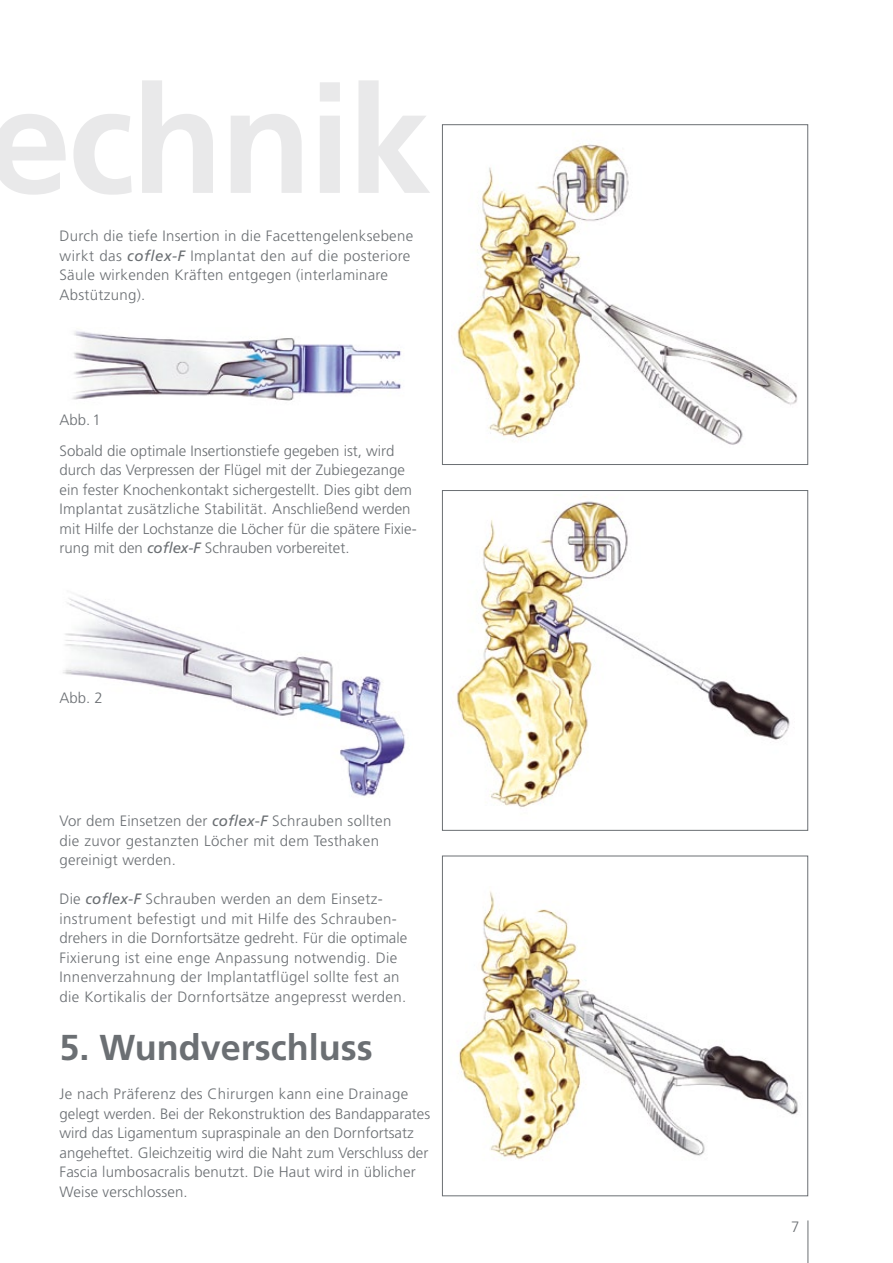
<style>
.page{position:relative;width:893px;height:1263px;background:#fff}
.page>*{position:absolute;margin:0;border:0;box-sizing:border-box;transform-origin:0 0}
.t1{font:700 150px "Frutiger";letter-spacing:-.02em;color:#e9e9ea}
.t2{font:700 36px "Frutiger";color:#6b6f73}
.t3{font:300 15px/19.5px "Frutiger";letter-spacing:.01em;color:#6b6f73}
.s1{font-weight:400;font-style:italic}
</style>
<div class="page">
<hr style="left:808px;top:1220px;width:1px;height:43px;background:#6b6f73">
<img style="left:456px;top:144px;width:342px;height:301px">
<div style="left:442px;top:124px;width:366px;height:341px;border:1px solid #6b6f73"></div>
<img style="left:456px;top:496px;width:334px;height:313px">
<div style="left:442px;top:490px;width:366px;height:340px;border:1px solid #6b6f73"></div>
<img style="left:458px;top:891px;width:340px;height:269px">
<div style="left:442px;top:856px;width:366px;height:340px;border:1px solid #6b6f73"></div>
<img style="left:72px;top:331px;width:329px;height:70px">
<img style="left:63px;top:595px;width:343px;height:201px">
<h1 class="t1" style="left:-12px;top:53px;width:445px">echnik</h1>
<p class="t3" style="left:60px;top:226px;width:355px">Durch die tiefe Insertion in die Facettengelenksebene wirkt das <span class="s1">coflex-F</span> Implantat den auf die posteriore Säule wirkenden Kräften entgegen (interlaminare Abstützung).</p>
<p class="t3" style="left:60px;top:410px;width:43px">Abb. 1</p>
<p class="t3" style="left:60px;top:441px;width:359px">Sobald die optimale Insertionstiefe gegeben ist, wird durch das Verpressen der Flügel mit der Zubiegezange ein fester Knochenkontakt sichergestellt. Dies gibt dem Implantat zusätzliche Stabilität. Anschließend werden mit Hilfe der Lochstanze die Löcher für die spätere Fixie&shy;rung mit den <span class="s1">coflex-F</span> Schrauben vorbereitet.</p>
<p class="t3" style="left:60px;top:688px;width:45px">Abb. 2</p>
<p class="t3" style="left:60px;top:811px;width:333px">Vor dem Einsetzen der <span class="s1">coflex-F</span> Schrauben sollten die zuvor gestanzten Löcher mit dem Testhaken gereinigt werden.</p>
<p class="t3" style="left:60px;top:889px;width:349px">Die <span class="s1">coflex-F</span> Schrauben werden an dem Einsetz&shy;instrument befestigt und mit Hilfe des Schrauben&shy;drehers in die Dornfortsätze gedreht. Für die optimale Fixierung ist eine enge Anpassung notwendig. Die Innenverzahnung der Implantatflügel sollte fest an die Kortikalis der Dornfortsätze angepresst werden.</p>
<h2 class="t2" style="left:60px;top:1026px;width:315px">5. Wundverschluss</h2>
<p class="t3" style="left:60px;top:1084px;width:372px">Je nach Präferenz des Chirurgen kann eine Drainage gelegt werden. Bei der Rekonstruktion des Bandapparates wird das Ligamentum supraspinale an den Dornfortsatz angeheftet. Gleichzeitig wird die Naht zum Verschluss der Fascia lumbosacralis benutzt. Die Haut wird in üblicher Weise verschlossen.</p>
<p class="t3" style="left:791px;top:1217px;width:10px">7</p>
</div>
